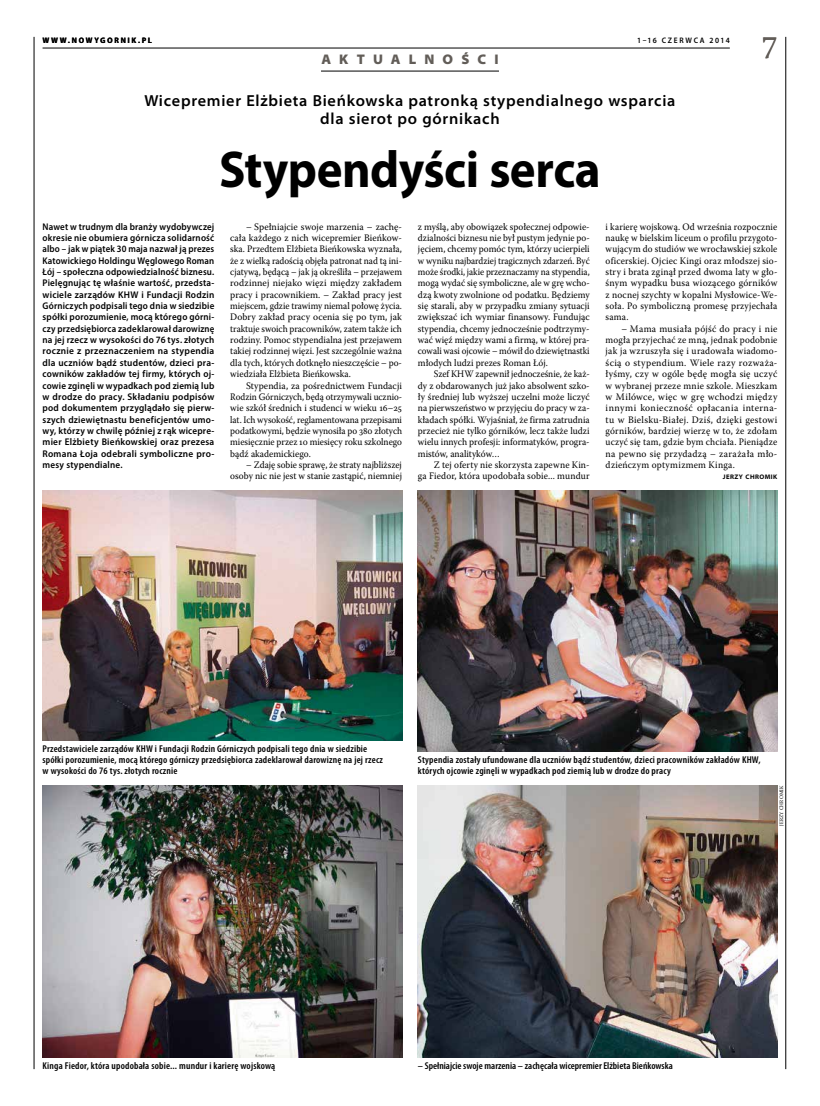
<style>
.page{position:relative;width:820px;height:1106px;background:#fff}
.page>*{position:absolute;margin:0;border:0;box-sizing:border-box;transform-origin:0 0}
.t1{font:700 52px "Myriad Pro";letter-spacing:-.01em;color:#000;scale:.94 1}
.t2{font:32px "Warnock Pro";color:#625d58;scale:.94 1}
.t3{font:600 semi-expanded 16px/18px "Myriad Pro";letter-spacing:.05em;color:#000;text-align:center;scale:.94 1}
.t4{font:900 semi-expanded 14px "Myriad Pro";letter-spacing:.61em;color:#625d58;scale:.94 1}
.t5{font:9.9px/11.3px "Warnock Pro";letter-spacing:.005em;color:#000;text-align:justify;scale:.96 1}
.t6{font:9.9px/11.3px "Warnock Pro";letter-spacing:.005em;color:#000;text-align:justify;scale:.94 1}
.t7{font:9.9px/11.3px "Warnock Pro";letter-spacing:.005em;color:#000;text-align:justify;scale:.95 1}
.t8{font:600 condensed 9.9px/11.3px "Myriad Pro";letter-spacing:.02em;color:#000;scale:1.04 1}
.t9{font:9.9px/11.3px "Warnock Pro";letter-spacing:.005em;color:#000;text-align:right;scale:.93 1}
.t10{font:9.9px/11.3px "Warnock Pro";letter-spacing:.005em;color:#000;text-align:justify;scale:.92 1}
.t11{font:600 condensed 9.9px "Myriad Pro";color:#000;scale:1.04 1}
.t12{font:600 9.7px/11.3px "Myriad Pro";letter-spacing:.025em;color:#000;text-align:justify;scale:.92 1}
.t13{font:700 8px "Myriad Pro";letter-spacing:.235em;color:#000;scale:.94 1}
.t14{font:600 8px "Myriad Pro";letter-spacing:.22em;color:#000;scale:.94 1}
.t15{font:700 semi-expanded 6.6px "Myriad Pro";letter-spacing:.07em;color:#000;scale:.94 1}
.t16{font:5.3px "Warnock Pro";letter-spacing:.025em;color:#000;scale:.94 1}
</style>
<div class="page">
<hr style="left:321px;top:71px;width:178px;height:1px;background:#000">
<hr style="left:34px;top:37px;width:1px;height:1032px;background:#000">
<hr style="left:785px;top:37px;width:1px;height:1032px;background:#000">
<hr style="left:43px;top:48px;width:686px;height:1px;background:#000">
<img style="left:43px;top:490px;width:359px;height:250px">
<img style="left:43px;top:785px;width:359px;height:272px">
<img style="left:418px;top:490px;width:359px;height:261px">
<img style="left:418px;top:785px;width:359px;height:272px">
<p class="t13" style="left:43px;top:35px;width:117px">WWW.NOWYGORNIK.PL</p>
<h3 class="t4" style="left:321px;top:51px;width:190px">AKTUALNOŚCI</h3>
<p class="t14" style="left:637px;top:35px;width:100px">1–16 CZERWCA 2014</p>
<h2 class="t2" style="left:762px;top:28px;width:18px">7</h2>
<h3 class="t3" style="left:144px;top:92px;width:566px">Wicepremier Elżbieta Bieńkowska patronką stypendialnego wsparcia dla sierot po górnikach</h3>
<h1 class="t1" style="left:219px;top:136px;width:407px">Stypendyści serca</h1>
<p class="t12" style="left:43px;top:220px;width:188px">Nawet w trudnym dla branży wydobywczej okresie nie obumiera górnicza solidarność albo – jak w piątek 30 maja nazwał ją prezes Katowickiego Holdingu Węglowego Roman Łój – społeczna odpowiedzialność biznesu.<br>Pielęgnując tę właśnie wartość, przedsta&shy;wiciele zarządów KHW i Fundacji Rodzin Górniczych podpisali tego dnia w siedzibie spółki porozumienie, mocą którego górni&shy;czy przedsiębiorca zadeklarował darowiznę na jej rzecz w wysokości do 76 tys. złotych rocznie z przeznaczeniem na stypendia dla uczniów bądź studentów, dzieci pra&shy;cowników zakładów tej firmy, których oj&shy;cowie zginęli w wypadkach pod ziemią lub w drodze do pracy. Składaniu podpisów pod dokumentem przyglądało się pierw&shy;szych dziewiętnastu beneficjentów umo&shy;wy, którzy w chwilę później z rąk wicepre&shy;mier Elżbiety Bieńkowskiej oraz prezesa Romana Łoja odebrali symboliczne pro&shy;mesy stypendialne.</p>
<p class="t5" style="left:230px;top:221px;width:180px;text-indent:16px">– Spełniajcie swoje marzenia – zachę&shy;cała każdego z nich wicepremier Bieńkow&shy;ska. Przedtem Elżbieta Bieńkowska wyznała, że z wielką radością objęła patronat nad tą ini&shy;cjatywą, będącą – jak ją określiła – przejawem rodzinnej niejako więzi między zakładem pracy i pracownikiem. – Zakład pracy jest miejscem, gdzie trawimy niemal połowę życia.<br>Dobry zakład pracy ocenia się po tym, jak traktuje swoich pracowników, zatem także ich rodziny. Pomoc stypendialna jest przejawem takiej rodzinnej więzi. Jest szczególnie ważna dla tych, których dotknęło nieszczęście – po&shy;wiedziała Elżbieta Bieńkowska.</p>
<p class="t5" style="left:230px;top:379px;width:180px;text-indent:16px">Stypendia, za pośrednictwem Fundacji Rodzin Górniczych, będą otrzymywali ucznio&shy;wie szkół średnich i studenci w wieku 16–25 lat. Ich wysokość, reglamentowana przepisami podatkowymi, będzie wynosiła po 380 złotych miesięcznie przez 10 miesięcy roku szkolnego bądź akademickiego.</p>
<p class="t9" style="left:230px;top:459px;width:186px">– Zdaję sobie sprawę, że straty najbliższej osoby nic nie jest w stanie zastąpić, niemniej</p>
<p class="t6" style="left:418px;top:221px;width:184px">z myślą, aby obowiązek społecznej odpowie&shy;dzialności biznesu nie był pustym jedynie po&shy;jęciem, chcemy pomóc tym, którzy ucierpieli w wyniku najbardziej tragicznych zdarzeń. Być może środki, jakie przeznaczamy na stypendia, mogą wydać się symboliczne, ale w grę wcho&shy;dzą kwoty zwolnione od podatku. Będziemy się starali, aby w przypadku zmiany sytuacji zwiększać ich wymiar finansowy. Fundując stypendia, chcemy jednocześnie podtrzymy&shy;wać więź między wami a firmą, w której pra&shy;cowali wasi ojcowie – mówił do dziewiętnastki młodych ludzi prezes Roman Łój.</p>
<p class="t10" style="left:418px;top:368px;width:188px;text-indent:16px">Szef KHW zapewnił jednocześnie, że każ&shy;dy z obdarowanych już jako absolwent szko&shy;ły średniej lub wyższej uczelni może liczyć na pierwszeństwo w przyjęciu do pracy w za&shy;kładach spółki. Wyjaśniał, że firma zatrudnia przecież nie tylko górników, lecz także ludzi wielu innych profesji: informatyków, progra&shy;mistów, analityków…</p>
<p class="t6" style="left:418px;top:459px;width:184px;text-align:right">Z tej oferty nie skorzysta zapewne Kin-<br>ga Fiedor, która upodobała sobie... mundur</p>
<p class="t9" style="left:605px;top:221px;width:186px;text-align:justify">i karierę wojskową. Od września rozpocznie naukę w bielskim liceum o profilu przygoto&shy;wującym do studiów we wrocławskiej szkole oficerskiej. Ojciec Kingi oraz młodszej sio&shy;stry i brata zginął przed dwoma laty w gło&shy;śnym wypadku busa wiozącego górników z nocnej szychty w kopalni Mysłowice-We&shy;soła. Po symboliczną promesę przyjechała sama.</p>
<p class="t7" style="left:605px;top:323px;width:182px;text-indent:16px">– Mama musiała pójść do pracy i nie mogła przyjechać ze mną, jednak podobnie jak ja wzruszyła się i uradowała wiadomo&shy;ścią o stypendium. Wiele razy rozważa&shy;łyśmy, czy w ogóle będę mogła się uczyć w wybranej przeze mnie szkole. Mieszkam w Milówce, więc w grę wchodzi między innymi konieczność opłacania interna&shy;tu w Bielsku-Białej. Dziś, dzięki gestowi górników, bardziej wierzę w to, że zdołam uczyć się tam, gdzie bym chciała. Pieniądze na pewno się przydadzą – zarażała mło&shy;dzieńczym optymizmem Kinga.</p>
<p class="t15" style="left:722px;top:473px;width:59px">JERZY CHROMIK</p>
<p class="t8" style="left:43px;top:742px;width:328px">Przedstawiciele zarządów KHW i Fundacji Rodzin Górniczych podpisali tego dnia w siedzibie spółki porozumienie, mocą którego górniczy przedsiębiorca zadeklarował darowiznę na jej rzecz w wysokości do 76 tys. złotych rocznie</p>
<p class="t8" style="left:418px;top:754px;width:331px">Stypendia zostały ufundowane dla uczniów bądź studentów, dzieci pracowników zakładów KHW, których ojcowie zginęli w wypadkach pod ziemią lub w drodze do pracy</p>
<p class="t16" style="left:777px;top:826px;width:45px;rotate:-90deg">JERZY CHROMIK</p>
<p class="t8" style="left:43px;top:1060px;width:225px">Kinga Fiedor, która upodobała sobie... mundur i karierę wojskową</p>
<p class="t11" style="left:418px;top:1060px;width:246px">– Spełniajcie swoje marzenia – zachęcała wicepremier Elżbieta Bieńkowska</p>
</div>
